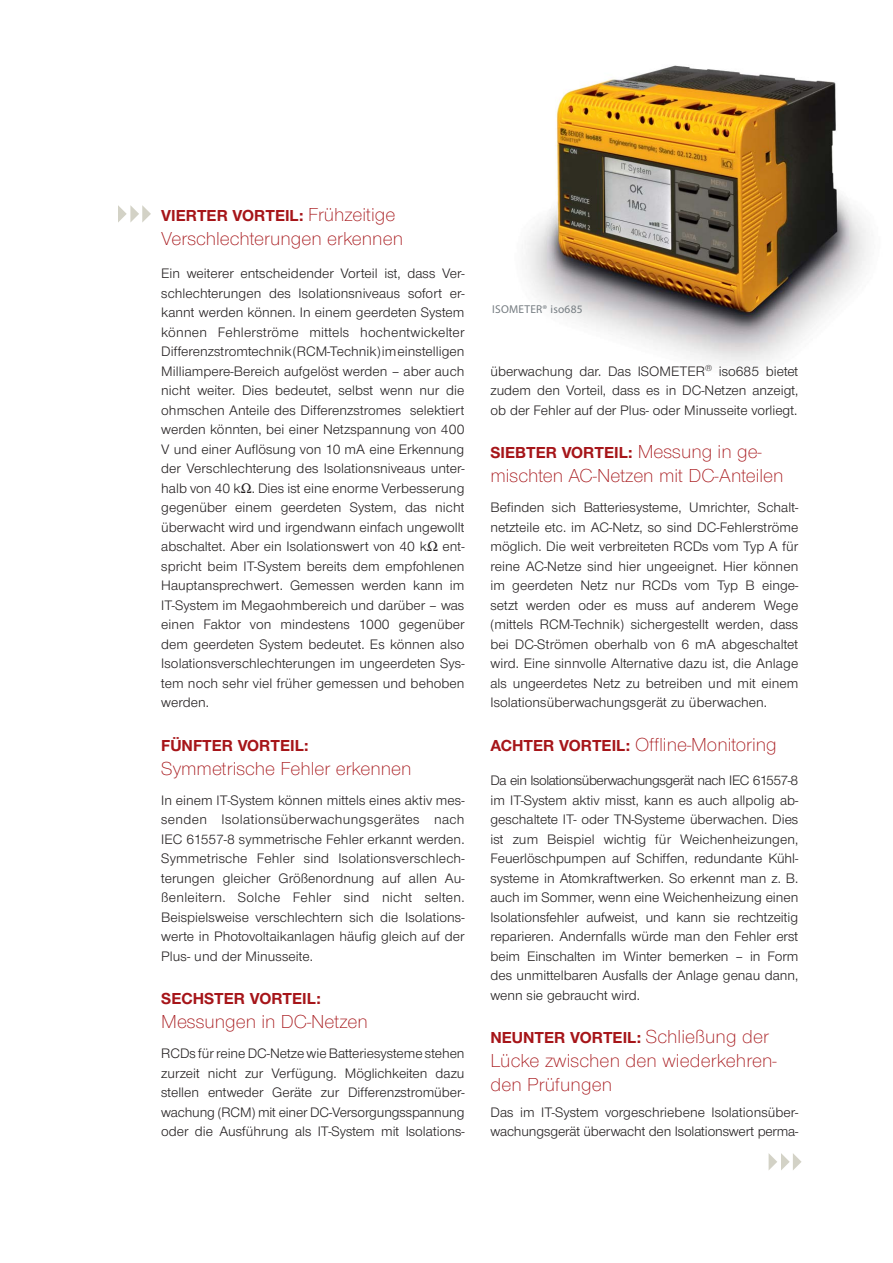
<style>
.page{position:relative;width:893px;height:1263px;background:#fff}
.page>*{position:absolute;margin:0;border:0;box-sizing:border-box;transform-origin:0 0}
.t1{font:300 19.5px/24px "Nimbus Sans Novus T";color:#a61519}
.t2{font:700 16.5px "Nimbus Sans Novus T";color:#a61519}
.t3{font:14.25px/19.5px "Nimbus Sans Novus T";color:#231f20;text-align:justify}
.t4{font:11.4px "Myriad Pro";letter-spacing:.02em;color:#757c81}
.s1{font-weight:300;font-size:19.5px}
.s2{font-weight:700;font-size:16.5px}
</style>
<div class="page">
<img style="left:526px;top:65px;width:342px;height:301px">
<svg style="left:769px;top:1153px;width:32px;height:17px"></svg>
<svg style="left:118px;top:205px;width:33px;height:17px"></svg>
<p class="t2" style="left:161px;top:209px;width:236px">VIERTER VORTEIL: <span class="s1">Frühzeitige</span></p>
<h1 class="t1" style="left:161px;top:228px;width:243px">Verschlechterungen erkennen</h1>
<p class="t3" style="left:161px;top:265px;width:305px">Ein weiterer entscheidender Vorteil ist, dass Ver&shy;schlechterungen des Isolationsniveaus sofort er&shy;kannt werden können. In einem geerdeten System können Fehlerströme mittels hochentwickelter Differenzstromtechnik (RCM-Technik) im einstelligen Milliampere-Bereich aufgelöst werden – aber auch nicht weiter. Dies bedeutet, selbst wenn nur die ohmschen Anteile des Differenzstromes selektiert werden könnten, bei einer Netzspannung von 400<br>V und einer Auflösung von 10 mA eine Erkennung der Verschlechterung des Isolationsniveaus unter&shy;halb von 40 kΩ. Dies ist eine enorme Verbesserung gegenüber einem geerdeten System, das nicht überwacht wird und irgendwann einfach ungewollt abschaltet. Aber ein Isolationswert von 40 kΩ ent&shy;spricht beim IT-System bereits dem empfohlenen Hauptansprechwert. Gemessen werden kann im IT-System im Megaohmbereich und darüber – was einen Faktor von mindestens 1000 gegenüber dem geerdeten System bedeutet. Es können also Isolationsverschlechterungen im ungeerdeten Sys&shy;tem noch sehr viel früher gemessen und behoben werden.</p>
<p class="t2" style="left:161px;top:739px;width:149px">FÜNFTER VORTEIL:</p>
<h1 class="t1" style="left:161px;top:758px;width:252px">Symmetrische Fehler erkennen</h1>
<p class="t3" style="left:161px;top:792px;width:305px">In einem IT-System können mittels eines aktiv mes&shy;senden Isolationsüberwachungsgerätes nach IEC 61557-8 symmetrische Fehler erkannt werden.<br>Symmetrische Fehler sind Isolationsverschlech&shy;terungen gleicher Größenordnung auf allen Au&shy;ßenleitern. Solche Fehler sind nicht selten.<br>Beispielsweise verschlechtern sich die Isolations&shy;werte in Photovoltaikanlagen häufig gleich auf der Plus- und der Minusseite.</p>
<p class="t2" style="left:161px;top:992px;width:161px">SECHSTER VORTEIL:</p>
<h1 class="t1" style="left:161px;top:1011px;width:208px">Messungen in DC-Netzen</h1>
<p class="t3" style="left:161px;top:1045px;width:305px">RCDs für reine DC-Netze wie Batteriesysteme stehen zurzeit nicht zur Verfügung. Möglichkeiten dazu stellen entweder Geräte zur Differenzstromüber&shy;wachung (RCM) mit einer DC-Versorgungsspannung oder die Ausführung als IT-System mit Isolations-</p>
<p class="t4" style="left:492px;top:304px;width:92px">ISOMETER® iso685</p>
<p class="t3" style="left:490px;top:363px;width:309px">überwachung dar. Das ISOMETER<sup>®</sup> iso685 bietet zudem den Vorteil, dass es in DC-Netzen anzeigt, ob der Fehler auf der Plus- oder Minusseite vorliegt.</p>
<p class="t2" style="left:490px;top:446px;width:273px">SIEBTER VORTEIL: <span class="s1">Messung in ge-</span></p>
<h1 class="t1" style="left:490px;top:465px;width:295px">mischten AC-Netzen mit DC-Anteilen</h1>
<p class="t3" style="left:490px;top:499px;width:309px">Befinden sich Batteriesysteme, Umrichter, Schalt&shy;netzteile etc. im AC-Netz, so sind DC-Fehlerströme möglich. Die weit verbreiteten RCDs vom Typ A für reine AC-Netze sind hier ungeeignet. Hier können im geerdeten Netz nur RCDs vom Typ B einge&shy;setzt werden oder es muss auf anderem Wege (mittels RCM-Technik) sichergestellt werden, dass bei DC-Strömen oberhalb von 6 mA abgeschaltet wird. Eine sinnvolle Alternative dazu ist, die Anlage als ungeerdetes Netz zu betreiben und mit einem Isolationsüberwachungsgerät zu überwachen.</p>
<h1 class="t1" style="left:490px;top:734px;width:288px"><span class="s2">ACHTER VORTEIL:</span> Offline-Monitoring</h1>
<p class="t3" style="left:490px;top:772px;width:309px">Da ein Isolationsüberwachungsgerät nach IEC 61557-8 im IT-System aktiv misst, kann es auch allpolig ab&shy;geschaltete IT- oder TN-Systeme überwachen. Dies ist zum Beispiel wichtig für Weichenheizungen, Feuerlöschpumpen auf Schiffen, redundante Kühl&shy;systeme in Atomkraftwerken. So erkennt man z. B. auch im Sommer, wenn eine Weichenheizung einen Isolationsfehler aufweist, und kann sie rechtzeitig reparieren. Andernfalls würde man den Fehler erst beim Einschalten im Winter bemerken – in Form des unmittelbaren Ausfalls der Anlage genau dann, wenn sie gebraucht wird.</p>
<p class="t2" style="left:490px;top:1031px;width:280px">NEUNTER VORTEIL: <span class="s1">Schließung der</span></p>
<h1 class="t1" style="left:490px;top:1050px;width:288px">Lücke zwischen den wiederkehren&shy;den Prüfungen</h1>
<p class="t3" style="left:490px;top:1104px;width:309px">Das im IT-System vorgeschriebene Isolationsüber&shy;wachungsgerät überwacht den Isolationswert perma-</p>
</div>
